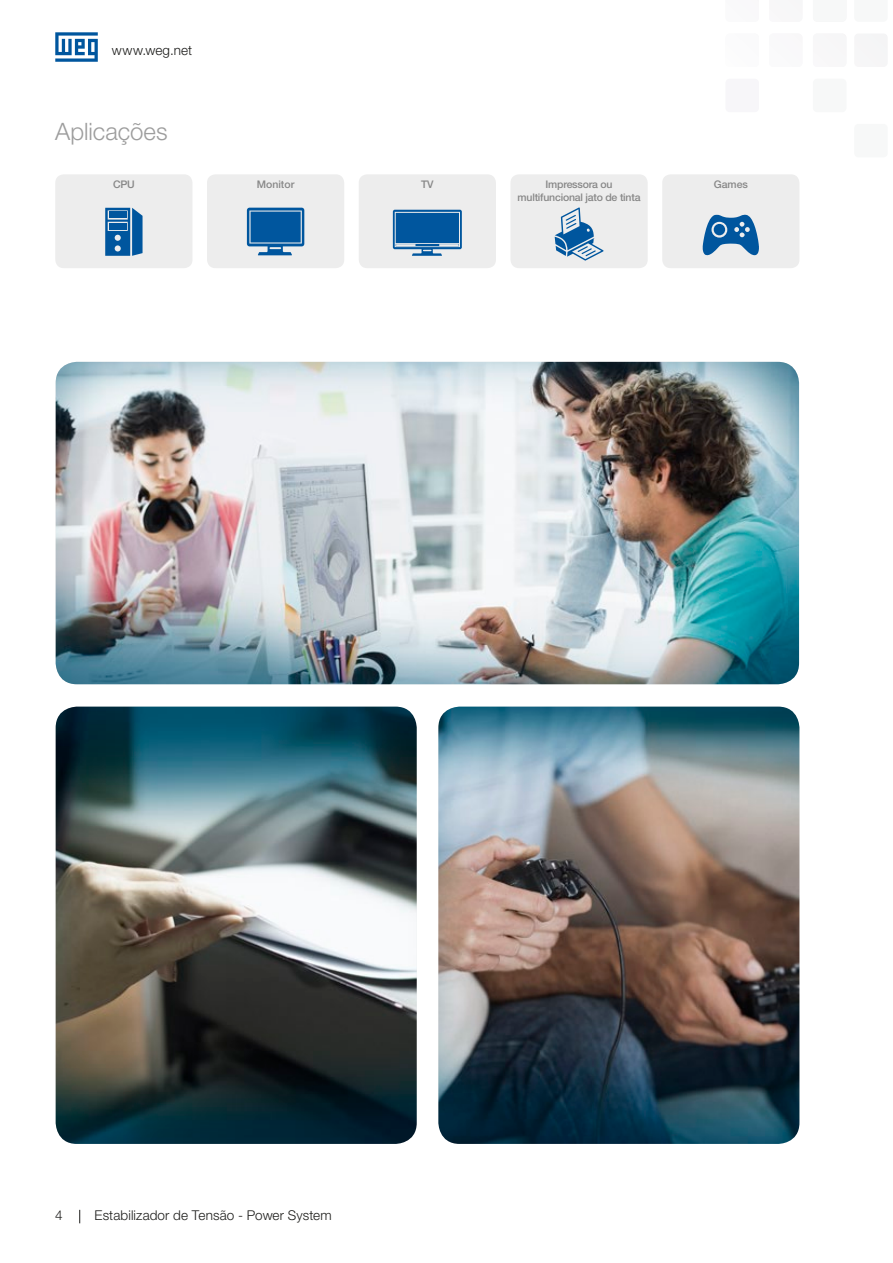
<style>
.page{position:relative;width:893px;height:1263px;background:#fff}
.page>*{position:absolute;margin:0;border:0;box-sizing:border-box;transform-origin:0 0}
.t1{font:300 24px "Helvetica Neue LT Pro";color:#9d9d9d}
.t2{font:300 13.5px "Helvetica Neue LT Pro";letter-spacing:.01em;color:#1d1d1b}
.t3{font:500 10.5px/12.6px "Helvetica Neue LT Pro";letter-spacing:-.02em;color:#878787;text-align:center}
.t4{font:500 10.5px "Helvetica Neue LT Pro";color:#878787}
</style>
<div class="page">
<svg style="left:55px;top:32px;width:43px;height:30px"></svg>
<svg style="left:79px;top:1210px;width:1px;height:13px"></svg>
<div style="left:854px;top:124px;width:34px;height:33px;background:#f7f8f8;border-radius:4px"></div>
<svg style="left:864px;top:34px;width:23px;height:22px"></svg>
<div style="left:813px;top:79px;width:33px;height:33px;background:#f7f8f8;border-radius:4px"></div>
<div style="left:725px;top:79px;width:34px;height:33px;background:#f7f6f9;border-radius:4px"></div>
<svg style="left:699px;top:361px;width:19px;height:1px"></svg>
<img style="left:56px;top:362px;width:743px;height:322px">
<img style="left:56px;top:707px;width:361px;height:437px">
<img style="left:438px;top:707px;width:361px;height:437px">
<div style="left:55px;top:174px;width:137px;height:94px;background:#ededed;border-radius:9px"></div>
<div style="left:207px;top:174px;width:137px;height:94px;background:#ededed;border-radius:9px"></div>
<div style="left:359px;top:174px;width:137px;height:94px;background:#ededed;border-radius:9px"></div>
<div style="left:510px;top:174px;width:138px;height:94px;background:#ededed;border-radius:9px"></div>
<div style="left:662px;top:174px;width:137px;height:94px;background:#ededed;border-radius:9px"></div>
<svg style="left:105px;top:208px;width:38px;height:48px;background:#3477af"></svg>
<div style="left:109px;top:212px;width:17px;height:6px;background:#00569e"></div>
<div style="left:109px;top:223px;width:17px;height:7px;background:#00569e"></div>
<svg style="left:393px;top:210px;width:69px;height:46px;background:#3276ae"></svg>
<svg style="left:247px;top:208px;width:57px;height:47px;background:#2d72ad"></svg>
<svg style="left:555px;top:207px;width:48px;height:54px"></svg>
<svg style="left:702px;top:214px;width:57px;height:42px"></svg>
<div style="left:714px;top:224px;width:11px;height:11px;background:#00569e;border-radius:50%"></div>
<p class="t2" style="left:112px;top:42px;width:82px">www.weg.net</p>
<h1 class="t1" style="left:55px;top:117px;width:114px">Aplicações</h1>
<p class="t3" style="left:113px;top:178px;width:23px">CPU</p>
<p class="t4" style="left:257px;top:178px;width:39px">Monitor</p>
<p class="t3" style="left:421px;top:178px;width:14px">TV</p>
<p class="t3" style="left:518px;top:178px;width:124px">Impressora ou multifuncional jato de tinta</p>
<p class="t3" style="left:714px;top:178px;width:36px">Games</p>
<p class="t2" style="left:55px;top:1207px;width:9px">4</p>
<p class="t2" style="left:95px;top:1207px;width:239px">Estabilizador de Tensão - Power System</p>
</div>
